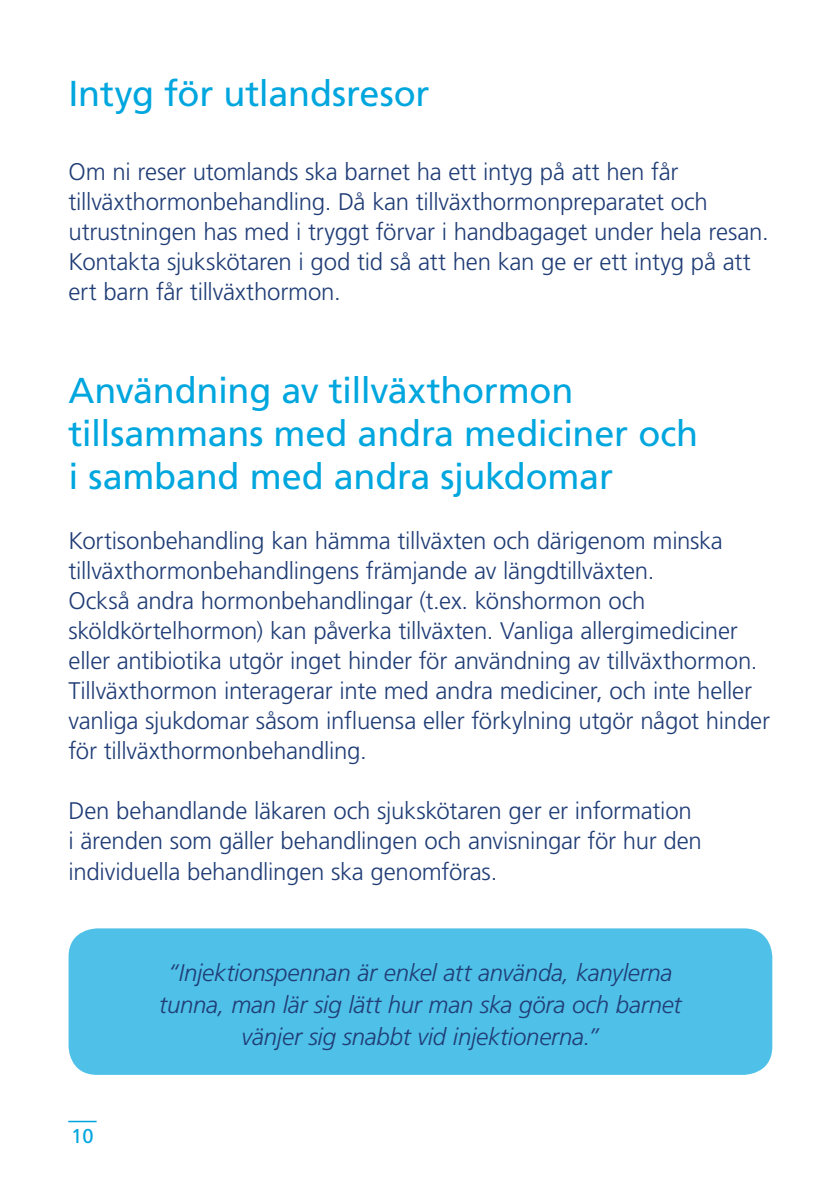
<style>
.page{position:relative;width:840px;height:1191px;background:#fff}
.page>*{position:absolute;margin:0;border:0;box-sizing:border-box;transform-origin:0 0}
.t1{font:36px/43.2px "Frutiger LT Std";letter-spacing:-.01em;color:#00a6de}
.t2{font:300 24px/30px "Frutiger LT Std";letter-spacing:-.01em;color:#203d76}
.t3{font:italic 300 24px/32px "Frutiger LT Std";letter-spacing:-.01em;color:#203d76;text-align:center}
.t4{font:20px "Frutiger LT Std";color:#00a6de}
</style>
<div class="page">
<hr style="left:68px;top:1120px;width:29px;height:2px;background:#00a6de">
<div style="left:68px;top:928px;width:703px;height:146px;background:#4fc1e8;border-radius:28px"></div>
<h1 class="t1" style="left:68px;top:72px;width:362px">Intyg för utlandsresor</h1>
<p class="t2" style="left:68px;top:157px;width:701px">Om ni reser utomlands ska barnet ha ett intyg på att hen får tillväxthormonbehandling. Då kan tillväxthormonpreparatet och utrustningen has med i tryggt förvar i handbagaget under hela resan.<br>Kontakta sjukskötaren i god tid så att hen kan ge er ett intyg på att ert barn får tillväxthormon.</p>
<h1 class="t1" style="left:68px;top:369px;width:630px">Användning av tillväxthormon tillsammans med andra mediciner och i samband med andra sjukdomar</h1>
<p class="t2" style="left:68px;top:526px;width:702px">Kortisonbehandling kan hämma tillväxten och därigenom minska tillväxthormonbehandlingens främjande av längdtillväxten.<br>Också andra hormonbehandlingar (t.ex. könshormon och sköldkörtelhormon) kan påverka tillväxten. Vanliga allergimediciner eller antibiotika utgör inget hinder för användning av tillväxthormon.<br>Tillväxthormon interagerar inte med andra mediciner, och inte heller vanliga sjukdomar såsom influensa eller förkylning utgör något hinder för tillväxthormonbehandling.</p>
<p class="t2" style="left:68px;top:796px;width:634px">Den behandlande läkaren och sjukskötaren ger er information i ärenden som gäller behandlingen och anvisningar för hur den individuella behandlingen ska genomföras.</p>
<p class="t4" style="left:71px;top:1124px;width:24px">10</p>
<p class="t3" style="left:159px;top:956px;width:523px">“Injektionspennan är enkel att använda, kanylerna tunna, man lär sig lätt hur man ska göra och barnet vänjer sig snabbt vid injektionerna.”</p>
</div>
